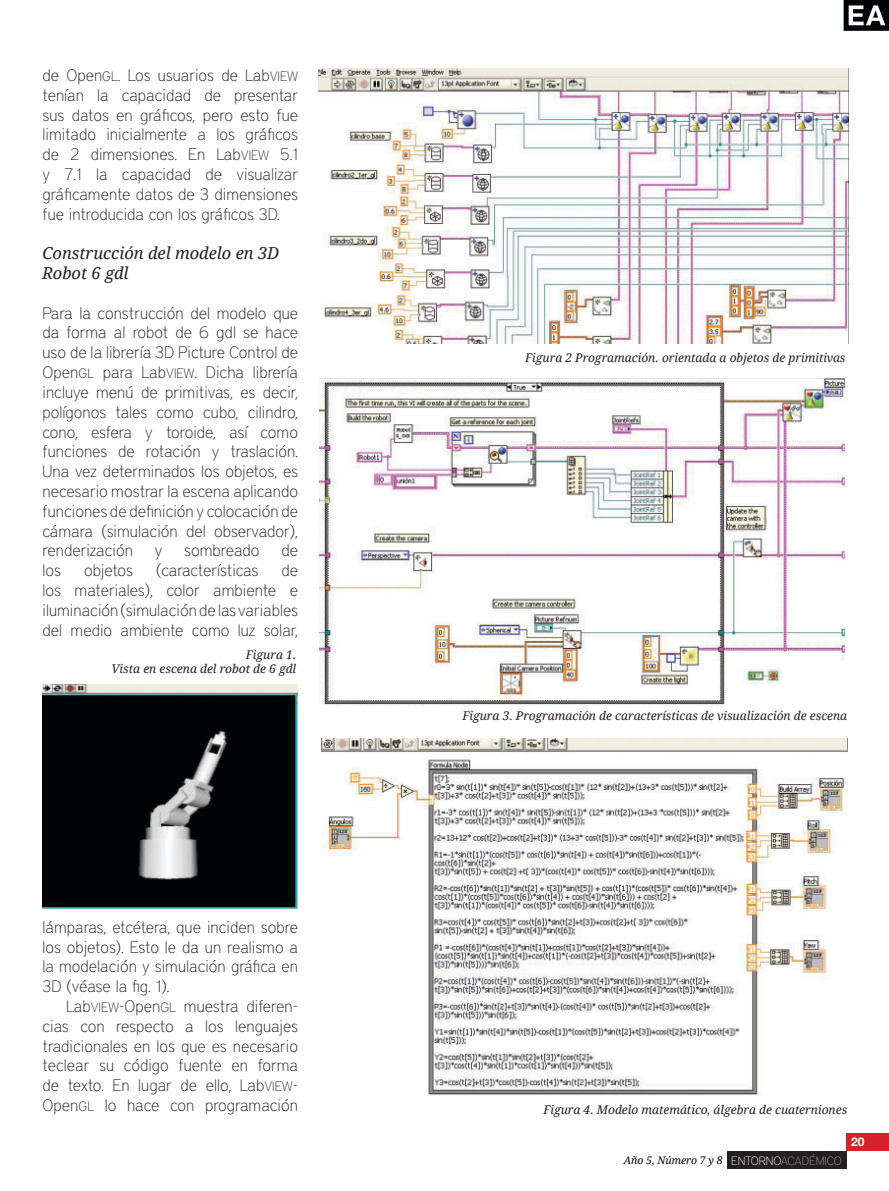
<style>
.page{position:relative;width:889px;height:1191px;background:#fff}
.page>*{position:absolute;margin:0;border:0;box-sizing:border-box;transform-origin:0 0}
.t1{font:100 16.5px/19.8px "District";color:#231f20;text-align:justify}
.t2{font:italic 16.5px/19.8px "Droid Serif";color:#231f20}
.t3{font:italic 12px "Droid Serif";color:#231f20}
.t4{font:100 12px "District";color:#9ea0a2}
.t5{font:700 12px "Helvetica Neue";color:#fff}
.t6{font:italic 10.5px "Droid Serif";color:#010203}
.s1{font-size:13.5px}
.s2{color:#fff}
</style>
<div class="page">
<div style="left:727px;top:1151px;width:119px;height:18px;background:#231f20"></div>
<div style="left:846px;top:1133px;width:43px;height:18px;background:#d2232a"></div>
<svg style="left:843px;top:0;width:46px;height:31px"></svg>
<img style="left:42px;top:684px;width:256px;height:224px">
<svg style="left:318px;top:68px;width:530px;height:275px"></svg>
<svg style="left:320px;top:379px;width:525px;height:326px"></svg>
<img style="left:322px;top:738px;width:525px;height:358px">
<p class="t1" style="left:43px;top:65px;width:257px">de Open<span class="s1">GL</span>. Los usuarios de Lab<span class="s1">VIEW </span>tenían la capacidad de presentar sus datos en gráficos, pero esto fue limitado inicialmente a los gráficos de 2 dimensiones. En Lab<span class="s1">VIEW</span> 5.1 y 7.1 la capacidad de visualizar gráficamente datos de 3 dimensiones fue introducida con los gráficos 3D.</p>
<p class="t2" style="left:43px;top:243px;width:238px">Construcción del modelo en 3D<br>Robot 6 gdl</p>
<p class="t1" style="left:43px;top:303px;width:257px">Para la construcción del modelo que da forma al robot de 6 gdl se hace uso de la librería 3D Picture Control de Open<span class="s1">GL</span> para Lab<span class="s1">VIEW</span>. Dicha librería incluye menú de primitivas, es decir, polígonos tales como cubo, cilindro, cono, esfera y toroide, así como funciones de rotación y traslación.<br>Una vez determinados los objetos, es necesario mostrar la escena aplicando funciones de definición y colocación de cámara (simulación del observador), renderización</p>
<p class="t1" style="left:155px;top:540px;width:9px">y</p>
<p class="t1" style="left:184px;top:540px;width:77px">sombreado</p>
<p class="t1" style="left:281px;top:540px;width:18px">de</p>
<p class="t1" style="left:43px;top:560px;width:20px">los</p>
<p class="t1" style="left:84px;top:560px;width:50px">objetos</p>
<p class="t1" style="left:156px;top:560px;width:104px">(características</p>
<p class="t1" style="left:43px;top:560px;width:257px;text-indent:239px">de los materiales), color ambiente e iluminación (simulación de las variables del medio ambiente como luz solar,</p>
<p class="t3" style="left:246px;top:647px;width:52px">Figura 1.</p>
<p class="t3" style="left:112px;top:661px;width:186px">Vista en escena del robot de 6 gdl</p>
<p class="t1" style="left:43px;top:917px;width:257px">lámparas, etcétera, que inciden sobre los objetos). Esto le da un realismo a la modelación y simulación gráfica en 3D (véase la fig. 1).</p>
<p class="t1" style="left:43px;top:996px;width:257px;text-indent:24px">Lab<span class="s1">VIEW</span>-Open<span class="s1">GL</span> muestra diferen&shy;cias con respecto a los lenguajes tradicionales en los que es necesario teclear su código fuente en forma de texto. En lugar de ello, Lab<span class="s1">VIEW</span>-Open<span class="s1">GL</span> lo hace con programación</p>
<p class="t3" style="left:525px;top:350px;width:322px">Figura 2 Programación. orientada a objetos de primitivas</p>
<p class="t3" style="left:462px;top:708px;width:386px">Figura 3. Programación de características de visualización de escena</p>
<p class="t3" style="left:543px;top:1102px;width:305px">Figura 4. Modelo matemático, álgebra de cuaterniones</p>
<p class="t6" style="left:624px;top:1153px;width:100px">Año 5, Número 7 y 8</p>
<p class="t4" style="left:731px;top:1153px;width:112px"><span class="s2">ENTORNO</span>ACADÉMICO</p>
<p class="t5" style="left:851px;top:1134px;width:15px">20</p>
</div>
